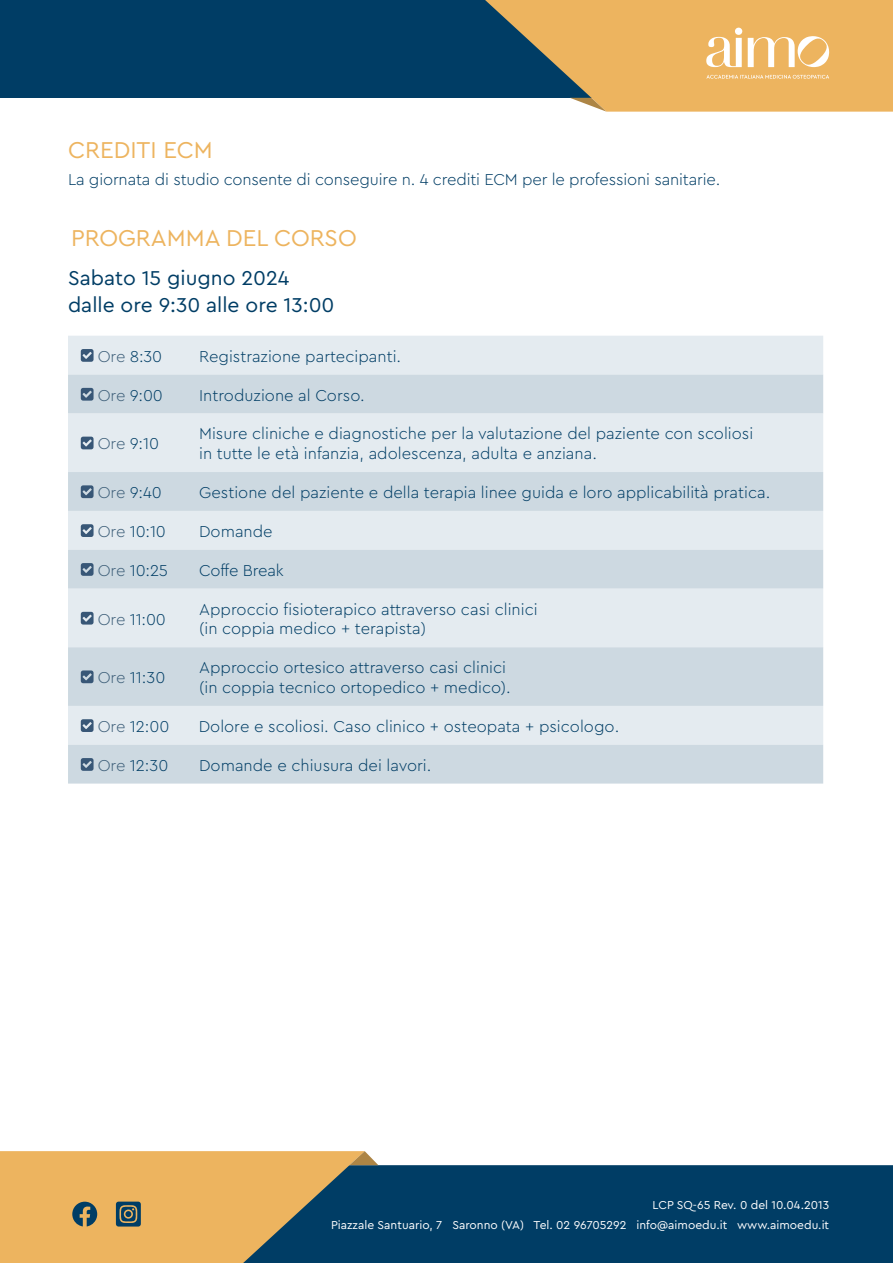
<style>
.page{position:relative;width:893px;height:1263px;background:#fff}
.page>*{position:absolute;margin:0;border:0;box-sizing:border-box;transform-origin:0 0}
.t1{font:24px "Cera Pro";color:#edb45f}
.t2{font:21px/27px "Cera Pro";color:#003d65}
.t3{font:300 16.5px/19.8px "Cera Pro";color:#003d65}
.t4{font:12px "Cera Pro";color:#fff}
.s1{color:#3f607a}
</style>
<div class="page">
<div style="left:0;top:0;width:893px;height:98px;background:#003d65"></div>
<div style="left:378px;top:1165px;width:515px;height:98px;background:#003d65"></div>
<svg style="left:485px;top:0;width:408px;height:112px;fill:#edb45f"></svg>
<svg style="left:706px;top:28px;width:36px;height:39px"></svg>
<svg style="left:748px;top:36px;width:81px;height:31px;background:#f3cd95"></svg>
<svg style="left:706px;top:75px;width:123px;height:4px"></svg>
<svg style="left:570px;top:98px;width:36px;height:14px"></svg>
<svg style="left:0;top:1151px;width:378px;height:112px;background:#bb9b60"></svg>
<div style="left:68px;top:336px;width:755px;height:38px;background:#e4ebf0"></div>
<svg style="left:68px;top:374px;width:755px;height:409px;background:#d8e1e8"></svg>
<svg style="left:81px;top:349px;width:13px;height:13px"></svg>
<svg style="left:81px;top:388px;width:13px;height:13px"></svg>
<svg style="left:81px;top:437px;width:13px;height:12px"></svg>
<svg style="left:81px;top:485px;width:13px;height:13px"></svg>
<svg style="left:81px;top:524px;width:13px;height:13px"></svg>
<svg style="left:81px;top:563px;width:13px;height:13px"></svg>
<svg style="left:81px;top:612px;width:13px;height:13px"></svg>
<svg style="left:81px;top:670px;width:13px;height:13px"></svg>
<svg style="left:81px;top:719px;width:13px;height:13px"></svg>
<svg style="left:81px;top:758px;width:13px;height:13px"></svg>
<h1 class="t1" style="left:68px;top:134px;width:146px">CREDITI ECM</h1>
<p class="t3" style="left:68px;top:168px;width:654px">La giornata di studio consente di conseguire n. 4 crediti ECM per le professioni sanitarie.</p>
<h1 class="t1" style="left:71px;top:222px;width:287px">PROGRAMMA DEL CORSO</h1>
<p class="t2" style="left:68px;top:263px;width:268px">Sabato 15 giugno 2024 dalle ore 9:30 alle ore 13:00</p>
<p class="t3" style="left:98px;top:346px;width:66px"><span class="s1">Ore</span> 8:30</p>
<p class="t3" style="left:199px;top:346px;width:204px">Registrazione partecipanti.</p>
<p class="t3" style="left:98px;top:384px;width:67px"><span class="s1">Ore</span> 9:00</p>
<p class="t3" style="left:199px;top:384px;width:167px">Introduzione al Corso.</p>
<p class="t3" style="left:98px;top:433px;width:63px"><span class="s1">Ore</span> 9:10</p>
<p class="t3" style="left:199px;top:423px;width:556px">Misure cliniche e diagnostiche per la valutazione del paziente con scoliosi in tutte le età infanzia, adolescenza, adulta e anziana.</p>
<p class="t3" style="left:98px;top:482px;width:66px"><span class="s1">Ore</span> 9:40</p>
<p class="t3" style="left:199px;top:482px;width:573px">Gestione del paziente e della terapia linee guida e loro applicabilità pratica.</p>
<p class="t3" style="left:98px;top:521px;width:70px"><span class="s1">Ore</span> 10:10</p>
<p class="t3" style="left:199px;top:521px;width:75px">Domande</p>
<p class="t3" style="left:98px;top:560px;width:72px"><span class="s1">Ore</span> 10:25</p>
<p class="t3" style="left:199px;top:560px;width:86px">Coffe Break</p>
<p class="t3" style="left:98px;top:608px;width:70px"><span class="s1">Ore</span> 11:00</p>
<p class="t3" style="left:199px;top:598px;width:340px">Approccio fisioterapico attraverso casi clinici (in coppia medico + terapista)</p>
<p class="t3" style="left:98px;top:667px;width:69px"><span class="s1">Ore</span> 11:30</p>
<p class="t3" style="left:199px;top:657px;width:313px">Approccio ortesico attraverso casi clinici (in coppia tecnico ortopedico + medico).</p>
<p class="t3" style="left:98px;top:716px;width:73px"><span class="s1">Ore</span> 12:00</p>
<p class="t3" style="left:199px;top:716px;width:422px">Dolore e scoliosi. Caso clinico + osteopata + psicologo.</p>
<p class="t3" style="left:98px;top:755px;width:72px"><span class="s1">Ore</span> 12:30</p>
<p class="t3" style="left:199px;top:755px;width:234px">Domande e chiusura dei lavori.</p>
<p class="t4" style="left:652px;top:1197px;width:178px">LCP SQ-65 Rev. 0 del 10.04.2013</p>
<p class="t4" style="left:331px;top:1216px;width:500px">Piazzale Santuario, 7 Saronno (VA) Tel. 02 96705292 info@aimoedu.it www.aimoedu.it</p>
</div>
